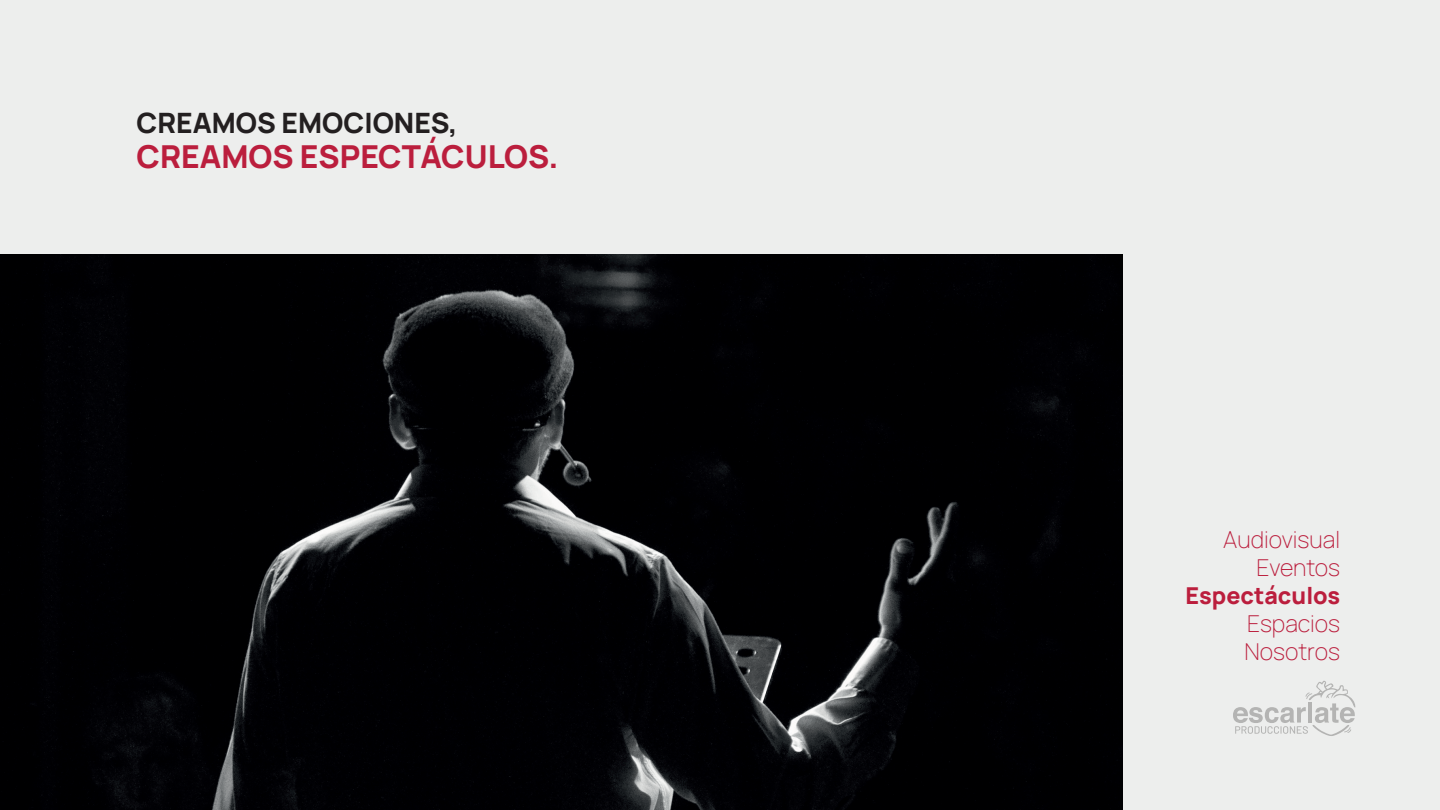
<style>
.page{position:relative;width:1440px;height:810px;background:#edeeed}
.page>*{position:absolute;margin:0;border:0;box-sizing:border-box;transform-origin:0 0}
.t1{font:200 31.58px "Manrope";color:#bb1e3d}
.t2{font:200 28.05px "Manrope";color:#231f20}
.t3{font:200 23.25px/27.9px "Manrope";color:#bb1e3d;text-align:right}
</style>
<div class="page">
<img style="left:0;top:255px;width:1122px;height:555px">
<svg style="left:1233px;top:681px;width:122px;height:55px"></svg>
<p class="t2" style="left:137px;top:103px;width:323px">CREAMOS EMOCIONES,</p>
<h1 class="t1" style="left:136px;top:135px;width:424px">CREAMOS ESPECTÁCULOS.</h1>
<p class="t3" style="left:1185px;top:525px;width:156px">Audiovisual<br>Eventos<br>Espectáculos<br>Espacios<br>Nosotros</p>
</div>
